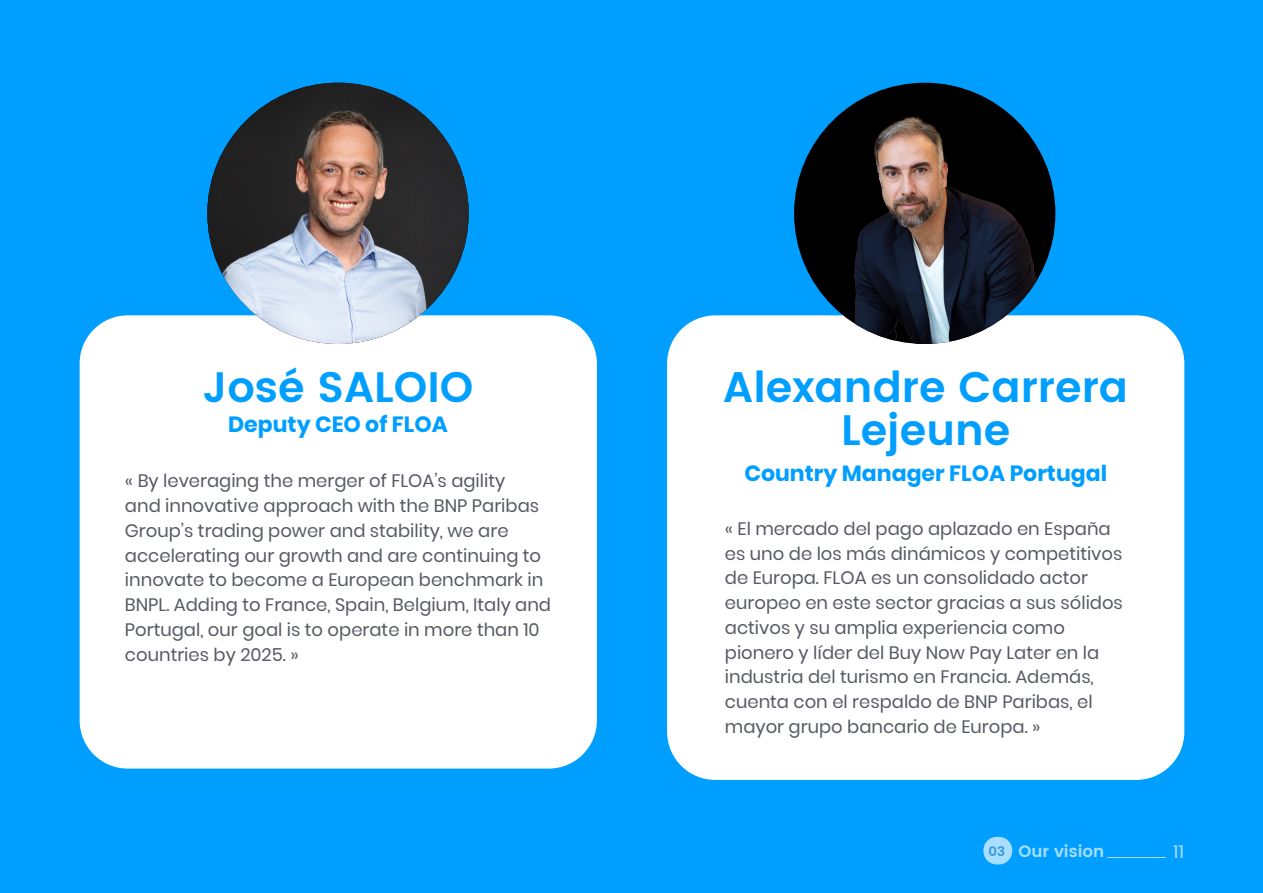
<style>
.page{position:relative;width:1263px;height:893px;background:#009fff}
.page>*{position:absolute;margin:0;border:0;box-sizing:border-box;transform-origin:0 0}
.t1{font:600 42.6px/43.5px "Poppins";color:#009fff;text-align:center}
.t2{font:700 22.05px "Poppins";color:#009fff}
.t3{font:18px/24.8px "Poppins";color:#575a63}
.t4{font:18px "Poppins";color:#fff}
.t5{font:600 16.5px "Poppins";color:#fff}
.s1{font-size:13.35px;color:#5594ce}
</style>
<div class="page">
<div style="left:80px;top:315px;width:517px;height:454px;background:#fff;border-radius:48px"></div>
<div style="left:667px;top:315px;width:517px;height:465px;background:#fff;border-radius:48px"></div>
<img style="left:207px;top:83px;width:262px;height:261px;border-radius:131px">
<img style="left:794px;top:83px;width:261px;height:261px;border-radius:131px">
<div style="left:983px;top:837px;width:29px;height:27px;background:#a8deff;border-radius:13px"></div>
<hr style="left:1107px;top:857px;width:59px;height:1px;background:#fff">
<p class="t1" style="left:203px;top:367px;width:272px">José SALOIO</p>
<p class="t2" style="left:228px;top:411px;width:221px">Deputy CEO of FLOA</p>
<p class="t3" style="left:125px;top:469px;width:428px">« By leveraging the merger of FLOA’s agility<br>and innovative approach with the BNP Paribas Group’s trading power and stability, we are accelerating our growth and are continuing to innovate to become a European benchmark in BNPL. Adding to France, Spain, Belgium, Italy and Portugal, our goal is to operate in more than 10 countries by 2025. »</p>
<p class="t1" style="left:723px;top:367px;width:406px">Alexandre Carrera<br>Lejeune</p>
<p class="t2" style="left:744px;top:461px;width:364px">Country Manager FLOA Portugal</p>
<p class="t3" style="left:725px;top:516px;width:387px">« El mercado del pago aplazado en España</p>
<p class="t3" style="left:725px;top:541px;width:399px">es uno de los más dinámicos y competitivos</p>
<p class="t3" style="left:725px;top:566px;width:365px">de Europa. FLOA es un consolidado actor</p>
<p class="t3" style="left:725px;top:590px;width:400px">europeo en este sector gracias a sus sólidos</p>
<p class="t3" style="left:725px;top:615px;width:342px">activos y su amplia experiencia como</p>
<p class="t3" style="left:725px;top:640px;width:376px">pionero y líder del Buy Now Pay Later en la</p>
<p class="t3" style="left:725px;top:665px;width:370px">industria del turismo en Francia. Además,</p>
<p class="t3" style="left:725px;top:689px;width:369px">cuenta con el respaldo de BNP Paribas, el</p>
<p class="t3" style="left:725px;top:714px;width:317px">mayor grupo bancario de Europa. »</p>
<p class="t5" style="left:988px;top:839px;width:117px"><span class="s1">03</span> Our vision</p>
<p class="t4" style="left:1174px;top:841px;width:12px">11</p>
</div>
